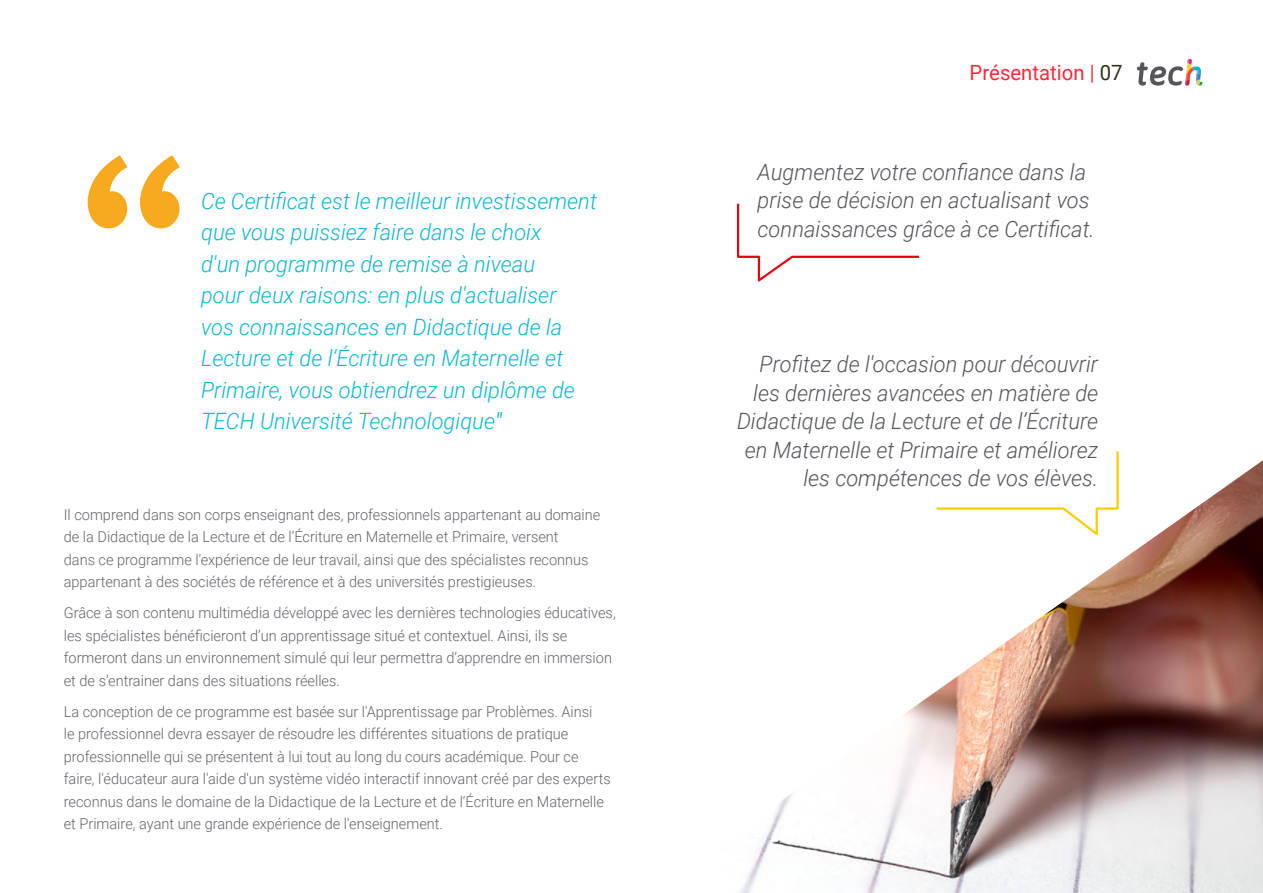
<style>
.page{position:relative;width:1263px;height:893px;background:#fff}
.page>*{position:absolute;margin:0;border:0;box-sizing:border-box;transform-origin:0 0}
.t1{font:italic 300 22.5px/31.5px "Roboto";color:#0fb6cf}
.t2{font:italic 300 22.5px/28.5px "Roboto";color:#52555b;text-align:right}
.t3{font:21px "Roboto";color:#ff293a}
.t4{font:300 15px/22.5px "Roboto";color:#61646a}
.s1{font-weight:400}
.s2{color:#fc2a3b}
.s3{color:#312e20}
</style>
<div class="page">
<svg style="left:88px;top:155px;width:92px;height:73px"></svg>
<img style="left:740px;top:460px;width:523px;height:433px">
<svg style="left:934px;top:451px;width:186px;height:88px"></svg>
<svg style="left:737px;top:203px;width:183px;height:79px"></svg>
<svg style="left:1137px;top:59px;width:65px;height:27px"></svg>
<p class="t1" style="left:201px;top:184px;width:397px">Ce Certificat est le meilleur investissement que vous puissiez faire dans le choix<br>d'un programme de remise à niveau<br>pour deux raisons: en plus d'actualiser<br>vos connaissances en Didactique de la Lecture et de l’Écriture en Maternelle et Primaire, vous obtiendrez un diplôme de TECH Université Technologique<span class="s1">"</span></p>
<p class="t4" style="left:64px;top:502px;width:538px">Il comprend dans son corps enseignant des, professionnels appartenant au domaine de la Didactique de la Lecture et de l’Écriture en Maternelle et Primaire, versent<br>dans ce programme l'expérience de leur travail, ainsi que des spécialistes reconnus appartenant à des sociétés de référence et à des universités prestigieuses.</p>
<p class="t4" style="left:64px;top:601px;width:553px">Grâce à son contenu multimédia développé avec les dernières technologies éducatives, les spécialistes bénéficieront d’un apprentissage situé et contextuel. Ainsi, ils se formeront dans un environnement simulé qui leur permettra d’apprendre en immersion et de s’entrainer dans des situations réelles.</p>
<p class="t4" style="left:64px;top:699px;width:548px">La conception de ce programme est basée sur l'Apprentissage par Problèmes. Ainsi<br>le professionnel devra essayer de résoudre les différentes situations de pratique professionnelle qui se présentent à lui tout au long du cours académique. Pour ce faire, l'éducateur aura l'aide d'un système vidéo interactif innovant créé par des experts reconnus dans le domaine de la Didactique de la Lecture et de l’Écriture en Maternelle et Primaire, ayant une grande expérience de l'enseignement.</p>
<h2 class="t3" style="left:970px;top:57px;width:155px">Présentat<span class="s2">ion |</span> <span class="s3">07</span></h2>
<h1 class="t2" style="left:758px;top:157px;width:339px;text-align:left">Augmentez votre confiance dans la prise de décision en actualisant vos connaissances grâce à ce Certificat.</h1>
<h1 class="t2" style="left:737px;top:349px;width:363px">Profitez de l'occasion pour découvrir les dernières avancées en matière de Didactique de la Lecture et de l’Écriture en Maternelle et Primaire et améliorez les compétences de vos élèves.</h1>
</div>
